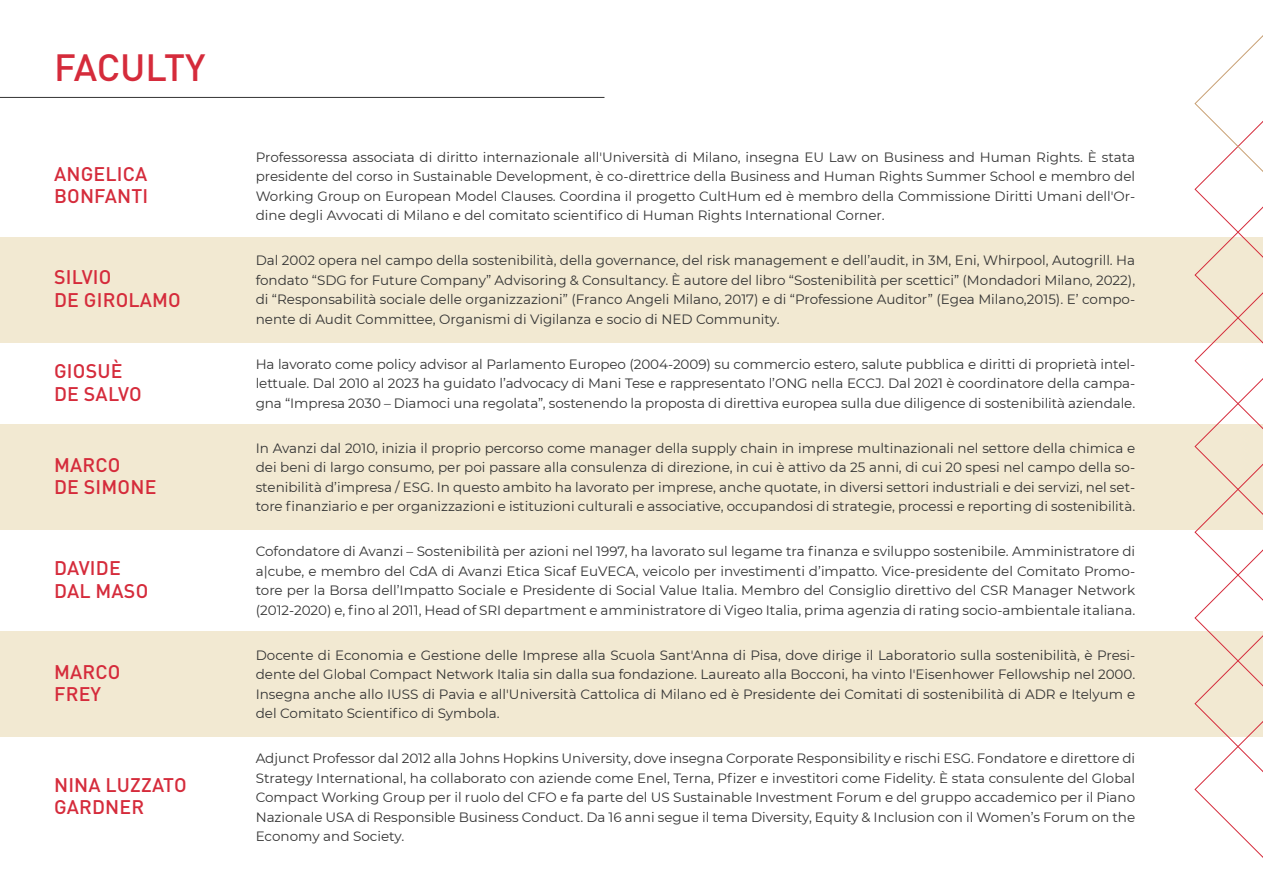
<style>
.page{position:relative;width:1263px;height:893px;background:#fff}
.page>*{position:absolute;margin:0;border:0;box-sizing:border-box;transform-origin:0 0}
.t1{font:500 37.5px "DIN Pro";letter-spacing:-.005em;color:#d52b3b}
.t2{font:500 19.5px/22.5px "DIN Pro";letter-spacing:.01em;color:#d52b3b}
.t3{font:13.5px/19.5px "Montserrat";color:#333;text-align:justify}
</style>
<div class="page">
<div style="left:0;top:424px;width:1263px;height:105px;background:#f2e9d2"></div>
<div style="left:0;top:631px;width:1263px;height:105px;background:#f2e9d2"></div>
<div style="left:0;top:237px;width:1263px;height:105px;background:#f2e9d2"></div>
<hr style="left:0;top:97px;width:604px;height:1px;background:#333">
<svg style="left:1194px;top:35px;width:69px;height:823px"></svg>
<h1 class="t1" style="left:54px;top:42px;width:153px">FACULTY</h1>
<h2 class="t2" style="left:54px;top:162px;width:96px">ANGELICA<br>BONFANTI</h2>
<h2 class="t2" style="left:54px;top:265px;width:128px">SILVIO<br>DE GIROLAMO</h2>
<h2 class="t2" style="left:54px;top:359px;width:89px">GIOSUÈ<br>DE SALVO</h2>
<h2 class="t2" style="left:54px;top:453px;width:104px">MARCO<br>DE SIMONE</h2>
<h2 class="t2" style="left:54px;top:556px;width:96px">DAVIDE<br>DAL MASO</h2>
<h2 class="t2" style="left:54px;top:660px;width:68px">MARCO<br>FREY</h2>
<h2 class="t2" style="left:54px;top:773px;width:134px">NINA LUZZATO<br>GARDNER</h2>
<p class="t3" style="left:256px;top:147px;width:881px">Professoressa associata di diritto internazionale all'Università di Milano, insegna EU Law on Business and Human Rights. È stata presidente del corso in Sustainable Development, è co-direttrice della Business and Human Rights Summer School e membro del Working Group on European Model Clauses. Coordina il progetto CultHum ed è membro della Commissione Diritti Umani dell'Or&shy;dine degli Avvocati di Milano e del comitato scientifico di Human Rights International Corner.</p>
<p class="t3" style="left:256px;top:250px;width:881px">Dal 2002 opera nel campo della sostenibilità, della governance, del risk management e dell’audit, in 3M, Eni, Whirpool, Autogrill. Ha fondato “SDG for Future Company” Advisoring &amp; Consultancy. È autore del libro “Sostenibilità per scettici” (Mondadori Milano, 2022), di “Responsabilità sociale delle organizzazioni” (Franco Angeli Milano, 2017) e di “Professione Auditor” (Egea Milano,2015). E’ compo&shy;nente di Audit Committee, Organismi di Vigilanza e socio di NED Community.</p>
<p class="t3" style="left:256px;top:354px;width:881px">Ha lavorato come policy advisor al Parlamento Europeo (2004-2009) su commercio estero, salute pubblica e diritti di proprietà intel&shy;lettuale. Dal 2010 al 2023 ha guidato l’advocacy di Mani Tese e rappresentato l’ONG nella ECCJ. Dal 2021 è coordinatore della campa&shy;gna “Impresa 2030 – Diamoci una regolata”, sostenendo la proposta di direttiva europea sulla due diligence di sostenibilità aziendale.</p>
<p class="t3" style="left:256px;top:438px;width:881px">In Avanzi dal 2010, inizia il proprio percorso come manager della supply chain in imprese multinazionali nel settore della chimica e dei beni di largo consumo, per poi passare alla consulenza di direzione, in cui è attivo da 25 anni, di cui 20 spesi nel campo della so&shy;stenibilità d’impresa / ESG. In questo ambito ha lavorato per imprese, anche quotate, in diversi settori industriali e dei servizi, nel set&shy;tore finanziario e per organizzazioni e istituzioni culturali e associative, occupandosi di strategie, processi e reporting di sostenibilità.</p>
<p class="t3" style="left:256px;top:541px;width:881px">Cofondatore di Avanzi – Sostenibilità per azioni nel 1997, ha lavorato sul legame tra finanza e sviluppo sostenibile. Amministratore di a|cube, e membro del CdA di Avanzi Etica Sicaf EuVECA, veicolo per investimenti d’impatto. Vice-presidente del Comitato Promo&shy;tore per la Borsa dell’Impatto Sociale e Presidente di Social Value Italia. Membro del Consiglio direttivo del CSR Manager Network (2012-2020) e, fino al 2011, Head of SRI department e amministratore di Vigeo Italia, prima agenzia di rating socio-ambientale italiana.</p>
<p class="t3" style="left:256px;top:645px;width:881px">Docente di Economia e Gestione delle Imprese alla Scuola Sant'Anna di Pisa, dove dirige il Laboratorio sulla sostenibilità, è Presi&shy;dente del Global Compact Network Italia sin dalla sua fondazione. Laureato alla Bocconi, ha vinto l'Eisenhower Fellowship nel 2000.<br>Insegna anche allo IUSS di Pavia e all'Università Cattolica di Milano ed è Presidente dei Comitati di sostenibilità di ADR e Itelyum e del Comitato Scientifico di Symbola.</p>
<p class="t3" style="left:256px;top:748px;width:881px">Adjunct Professor dal 2012 alla Johns Hopkins University, dove insegna Corporate Responsibility e rischi ESG. Fondatore e direttore di Strategy International, ha collaborato con aziende come Enel, Terna, Pfizer e investitori come Fidelity. È stata consulente del Global Compact Working Group per il ruolo del CFO e fa parte del US Sustainable Investment Forum e del gruppo accademico per il Piano Nazionale USA di Responsible Business Conduct. Da 16 anni segue il tema Diversity, Equity &amp; Inclusion con il Women’s Forum on the Economy and Society.</p>
</div>
